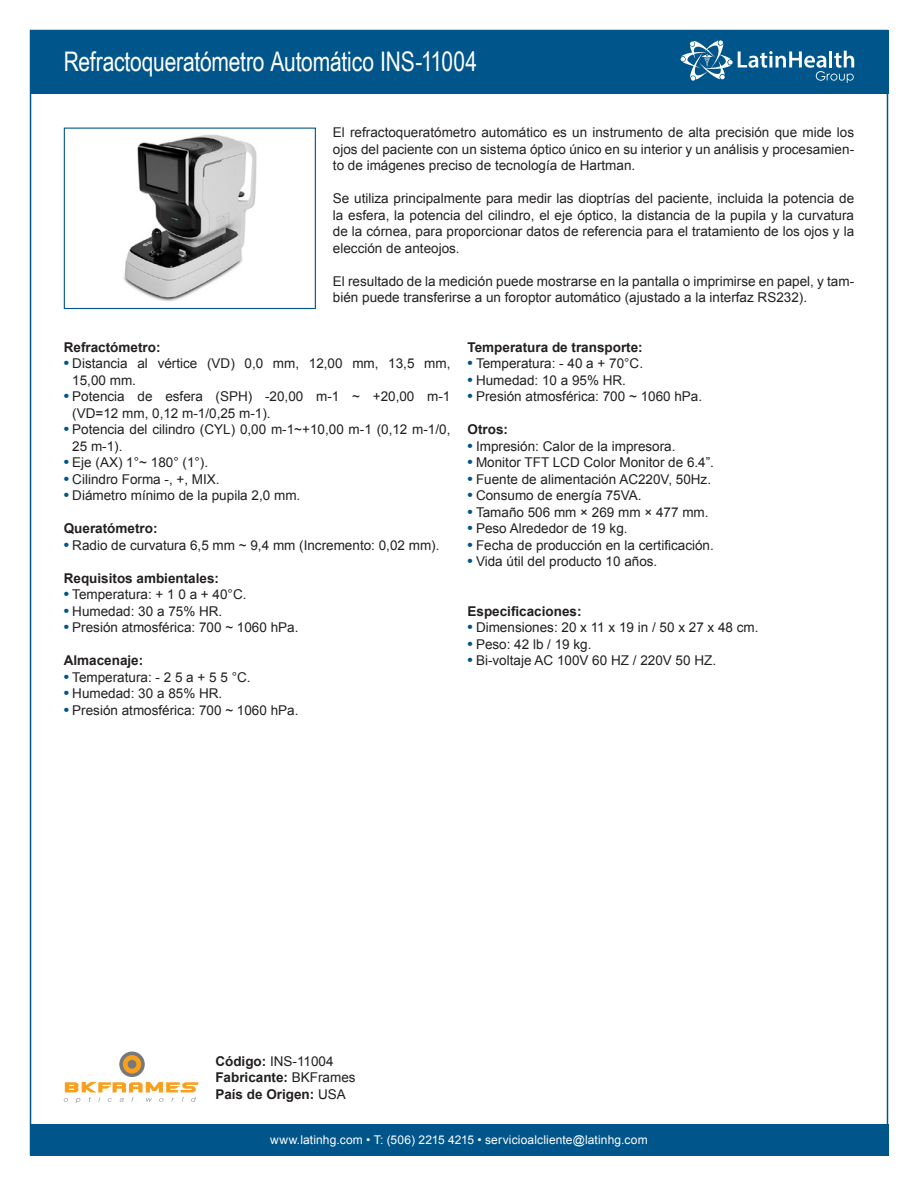
<style>
.page{position:relative;width:918px;height:1188px;background:#fff}
.page>*{position:absolute;margin:0;border:0;box-sizing:border-box;transform-origin:0 0}
.t1{font:27px "Arial Narrow";letter-spacing:-.005em;color:#fff;scale:.95 1}
.t2{font:13.5px/16.5px "Arial";color:#231f20}
.t3{font:700 13.5px/16.5px "Arial";color:#231f20}
.t4{font:12px "Arial";letter-spacing:.01em;color:#fff}
.s1{font-weight:700;font-size:15px;color:#00558b}
.s2{font-weight:400}
</style>
<div class="page">
<div style="left:30px;top:1124px;width:858px;height:31px;background:#00558b"></div>
<div style="left:30px;top:30px;width:858px;height:64px;background:#00558b"></div>
<svg style="left:681px;top:40px;width:173px;height:43px"></svg>
<img style="left:123px;top:134px;width:134px;height:167px">
<div style="left:64px;top:128px;width:252px;height:181px;border:1px solid #00558b"></div>
<svg style="left:119px;top:1052px;width:26px;height:25px"></svg>
<div style="left:123px;top:1055px;width:18px;height:18px;background:#f99f1c;border-radius:50%"></div>
<div style="left:128px;top:1060px;width:8px;height:9px;background:#77787b;border-radius:50%"></div>
<svg style="left:64px;top:1082px;width:134px;height:21px"></svg>
<h1 class="t1" style="left:64px;top:42px;width:437px">Refractoqueratómetro Automático INS-11004</h1>
<p class="t2" style="left:333px;top:125px;width:523px;text-align:justify">El refractoqueratómetro automático es un instrumento de alta precisión que mide los ojos del paciente con un sistema óptico único en su interior y un análisis y procesamien&shy;to de imágenes preciso de tecnología de Hartman.</p>
<p class="t2" style="left:333px;top:191px;width:523px;text-align:justify">Se utiliza principalmente para medir las dioptrías del paciente, incluida la potencia de la esfera, la potencia del cilindro, el eje óptico, la distancia de la pupila y la curvatura de la córnea, para proporcionar datos de referencia para el tratamiento de los ojos y la elección de anteojos.</p>
<p class="t2" style="left:333px;top:273px;width:523px">El resultado de la medición puede mostrarse en la pantalla o imprimirse en papel, y tam&shy;bién puede transferirse a un foroptor automático (ajustado a la interfaz RS232).</p>
<p class="t3" style="left:64px;top:339px;width:98px">Refractómetro:</p>
<p class="t2" style="left:72px;top:356px;width:380px;text-indent:-9px"><span class="s1">•</span> Distancia al vértice (VD) 0,0 mm, 12,00 mm, 13,5 mm,<br>15,00 mm.</p>
<p class="t2" style="left:72px;top:389px;width:380px;text-indent:-9px"><span class="s1">•</span> Potencia de esfera (SPH) -20,00 m-1 ~ +20,00 m-1 (VD=12 mm, 0,12 m-1/0,25 m-1).</p>
<p class="t2" style="left:72px;top:422px;width:380px;text-indent:-9px"><span class="s1">•</span> Potencia del cilindro (CYL) 0,00 m-1~+10,00 m-1 (0,12 m-1/0,<br>25 m-1).</p>
<p class="t2" style="left:64px;top:455px;width:146px"><span class="s1">•</span> Eje (AX) 1°~ 180° (1°).</p>
<p class="t2" style="left:64px;top:471px;width:157px"><span class="s1">•</span> Cilindro Forma -, +, MIX.</p>
<p class="t2" style="left:64px;top:488px;width:238px"><span class="s1">•</span> Diámetro mínimo de la pupila 2,0 mm.</p>
<p class="t3" style="left:64px;top:521px;width:95px">Queratómetro:</p>
<p class="t2" style="left:64px;top:537px;width:377px"><span class="s1">•</span> Radio de curvatura 6,5 mm ~ 9,4 mm (Incremento: 0,02 mm).</p>
<p class="t3" style="left:64px;top:570px;width:157px">Requisitos ambientales:</p>
<p class="t2" style="left:64px;top:587px;width:184px"><span class="s1">•</span> Temperatura: + 1 0 a + 40°C.</p>
<p class="t2" style="left:64px;top:603px;width:160px"><span class="s1">•</span> Humedad: 30 a 75% HR.</p>
<p class="t2" style="left:64px;top:620px;width:236px"><span class="s1">•</span> Presión atmosférica: 700 ~ 1060 hPa.</p>
<p class="t3" style="left:64px;top:653px;width:81px">Almacenaje:</p>
<p class="t2" style="left:64px;top:669px;width:188px"><span class="s1">•</span> Temperatura: - 2 5 a + 5 5 °C.</p>
<p class="t2" style="left:64px;top:686px;width:160px"><span class="s1">•</span> Humedad: 30 a 85% HR.</p>
<p class="t2" style="left:64px;top:702px;width:236px"><span class="s1">•</span> Presión atmosférica: 700 ~ 1060 hPa.</p>
<p class="t3" style="left:468px;top:339px;width:177px">Temperatura de transporte:</p>
<p class="t2" style="left:468px;top:356px;width:177px"><span class="s1">•</span> Temperatura: - 40 a + 70°C.</p>
<p class="t2" style="left:468px;top:372px;width:160px"><span class="s1">•</span> Humedad: 10 a 95% HR.</p>
<p class="t2" style="left:468px;top:389px;width:236px"><span class="s1">•</span> Presión atmosférica: 700 ~ 1060 hPa.</p>
<p class="t3" style="left:468px;top:422px;width:42px">Otros:</p>
<p class="t2" style="left:468px;top:438px;width:210px"><span class="s1">•</span> Impresión: Calor de la impresora.</p>
<p class="t2" style="left:468px;top:455px;width:248px"><span class="s1">•</span> Monitor TFT LCD Color Monitor de 6.4”.</p>
<p class="t2" style="left:468px;top:471px;width:245px"><span class="s1">•</span> Fuente de alimentación AC220V, 50Hz.</p>
<p class="t2" style="left:468px;top:488px;width:176px"><span class="s1">•</span> Consumo de energía 75VA.</p>
<p class="t2" style="left:468px;top:504px;width:243px"><span class="s1">•</span> Tamaño 506 mm × 269 mm × 477 mm.</p>
<p class="t2" style="left:468px;top:521px;width:162px"><span class="s1">•</span> Peso Alrededor de 19 kg.</p>
<p class="t2" style="left:468px;top:537px;width:248px"><span class="s1">•</span> Fecha de producción en la certificación.</p>
<p class="t2" style="left:468px;top:554px;width:191px"><span class="s1">•</span> Vida útil del producto 10 años.</p>
<p class="t3" style="left:468px;top:603px;width:116px">Especificaciones:</p>
<p class="t2" style="left:468px;top:620px;width:293px"><span class="s1">•</span> Dimensiones: 20 x 11 x 19 in / 50 x 27 x 48 cm.</p>
<p class="t2" style="left:468px;top:636px;width:126px"><span class="s1">•</span> Peso: 42 lb / 19 kg.</p>
<p class="t2" style="left:468px;top:653px;width:250px"><span class="s1">•</span> Bi-voltaje AC 100V 60 HZ / 220V 50 HZ.</p>
<p class="t3" style="left:215px;top:1053px;width:142px">Código: <span class="s2">INS-11004<br></span>Fabricante: <span class="s2">BKFrames<br></span>País de Origen: <span class="s2">USA</span></p>
<p class="t4" style="left:270px;top:1132px;width:379px">www.latinhg.com • T: (506) 2215 4215 • servicioalcliente@latinhg.com</p>
</div>
